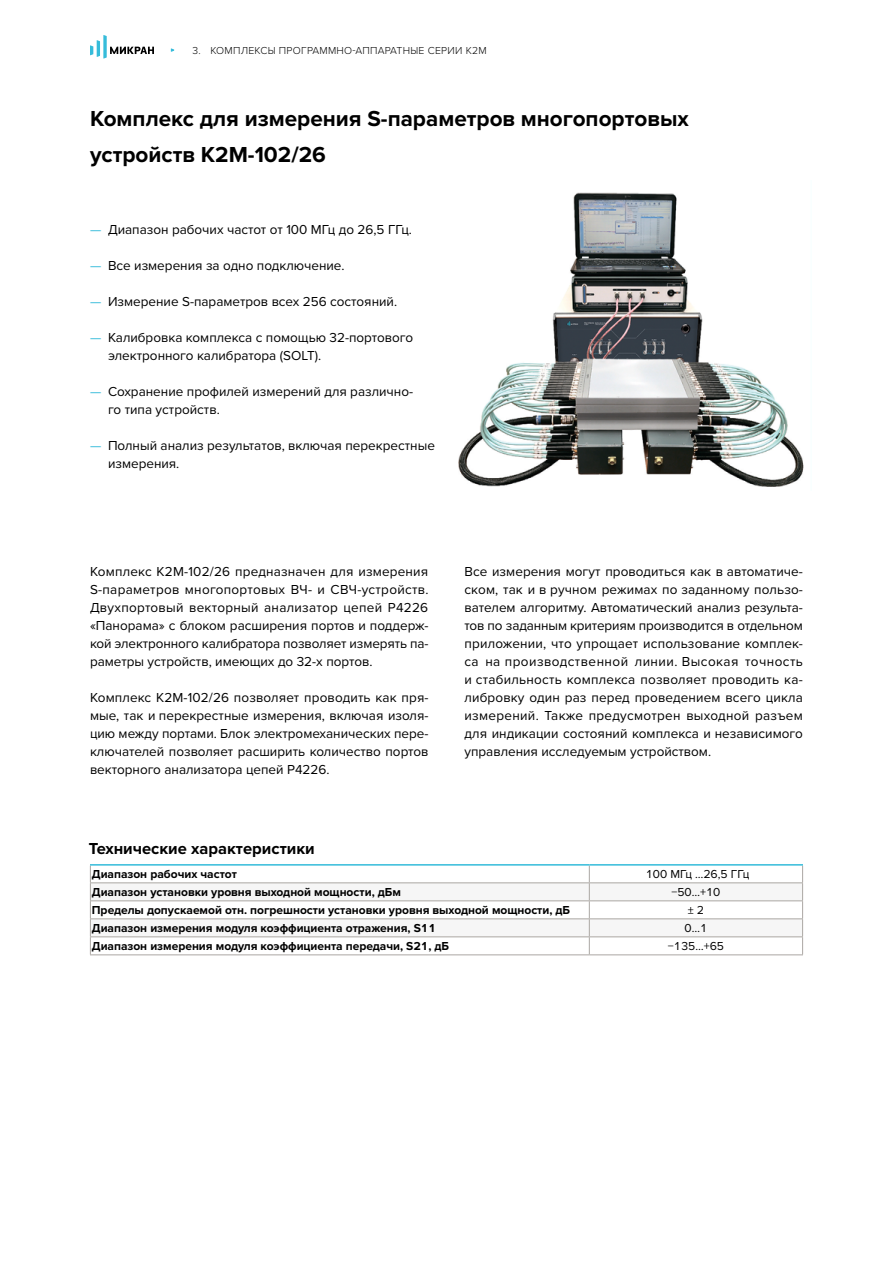
<style>
.page{position:relative;width:893px;height:1263px;background:#fff}
.page>*{position:absolute;margin:0;border:0;box-sizing:border-box;transform-origin:0 0}
.t1{font:700 22.5px/36px "Proxima Nova";color:#000}
.t2{font:700 16.5px "Proxima Nova";color:#000}
.t3{font:13.5px/18px "Proxima Nova";color:#000}
.t4{font:700 12px "Proxima Nova";color:#000}
.t5{font:12px "Proxima Nova";color:#000}
.t6{font:300 10.5px "Proxima Nova";letter-spacing:.025em;color:#000}
.s1{color:#34bbda}
</style>
<div class="page">
<img style="left:458px;top:192px;width:346px;height:295px">
<hr style="left:90px;top:954px;width:499px;height:1px;background:#aba7a3">
<hr style="left:589px;top:954px;width:214px;height:1px;background:#aba7a3">
<svg style="left:90px;top:866px;width:713px;height:88px"></svg>
<hr style="left:90px;top:864px;width:499px;height:2px;background:#34bbda">
<hr style="left:589px;top:864px;width:214px;height:2px;background:#34bbda">
<hr style="left:90px;top:882px;width:499px;height:1px;background:#aba7a3">
<hr style="left:589px;top:882px;width:214px;height:1px;background:#aba7a3">
<svg style="left:90px;top:35px;width:64px;height:23px"></svg>
<p class="t6" style="left:192px;top:44px;width:294px">3. Комплексы программно-аппаратные серии К2М</p>
<h1 class="t1" style="left:90px;top:101px;width:600px">Комплекс для измерения S-параметров многопортовых устройств К2М-102/26</h1>
<p class="t3" style="left:90px;top:221px;width:323px"><span class="s1">—</span> Диапазон рабочих частот от 100 МГц до 26,5 ГГц.</p>
<p class="t3" style="left:90px;top:257px;width:256px"><span class="s1">—</span> Все измерения за одно подключение.</p>
<p class="t3" style="left:90px;top:293px;width:309px"><span class="s1">—</span> Измерение S-параметров всех 256 состояний.</p>
<p class="t3" style="left:108px;top:329px;width:307px;text-indent:-18px"><span class="s1">—</span> Калибровка комплекса с помощью 32-портового электронного калибратора (SOLT).</p>
<p class="t3" style="left:108px;top:383px;width:307px;text-indent:-18px"><span class="s1">—</span> Сохранение профилей измерений для различно&shy;го типа устройств.</p>
<p class="t3" style="left:108px;top:437px;width:328px;text-indent:-18px"><span class="s1">—</span> Полный анализ результатов, включая перекрестные измерения.</p>
<p class="t3" style="left:90px;top:563px;width:340px;text-align:justify">Комплекс К2М-102/26 предназначен для измерения S-параметров многопортовых ВЧ- и СВЧ-устройств.<br>Двухпортовый векторный анализатор цепей Р4226 «Панорама» с блоком расширения портов и поддерж&shy;кой электронного калибратора позволяет измерять па&shy;раметры устройств, имеющих до 32-х портов.</p>
<p class="t3" style="left:90px;top:689px;width:340px;text-align:justify">Комплекс К2М-102/26 позволяет проводить как пря&shy;мые, так и перекрестные измерения, включая изоля&shy;цию между портами. Блок электромеханических пере&shy;ключателей позволяет расширить количество портов векторного анализатора цепей Р4226.</p>
<p class="t2" style="left:89px;top:839px;width:227px">Технические характеристики</p>
<p class="t3" style="left:464px;top:563px;width:340px;text-align:justify">Все измерения могут проводиться как в автоматиче&shy;ском, так и в ручном режимах по заданному пользо&shy;вателем алгоритму. Автоматический анализ результа&shy;тов по заданным критериям производится в отдельном приложении, что упрощает использование комплек&shy;са на производственной линии. Высокая точность и стабильность комплекса позволяет проводить ка&shy;либровку один раз перед проведением всего цикла измерений. Также предусмотрен выходной разъем для индикации состояний комплекса и независимого управления исследуемым устройством.</p>
<p class="t4" style="left:92px;top:866px;width:147px">Диапазон рабочих частот</p>
<p class="t5" style="left:646px;top:866px;width:105px">100 МГц …26,5 ГГц</p>
<p class="t4" style="left:92px;top:884px;width:310px">Диапазон установки уровня выходной мощности, дБм</p>
<p class="t5" style="left:671px;top:884px;width:50px">−50…+10</p>
<p class="t4" style="left:92px;top:902px;width:480px">Пределы допускаемой отн. погрешности установки уровня выходной мощности, дБ</p>
<p class="t5" style="left:688px;top:902px;width:18px">± 2</p>
<p class="t4" style="left:92px;top:920px;width:345px">Диапазон измерения модуля коэффициента отражения, S11</p>
<p class="t5" style="left:685px;top:920px;width:24px">0…1</p>
<p class="t4" style="left:92px;top:938px;width:359px">Диапазон измерения модуля коэффициента передачи, S21, дБ</p>
<p class="t5" style="left:668px;top:938px;width:58px">−135…+65</p>
</div>
